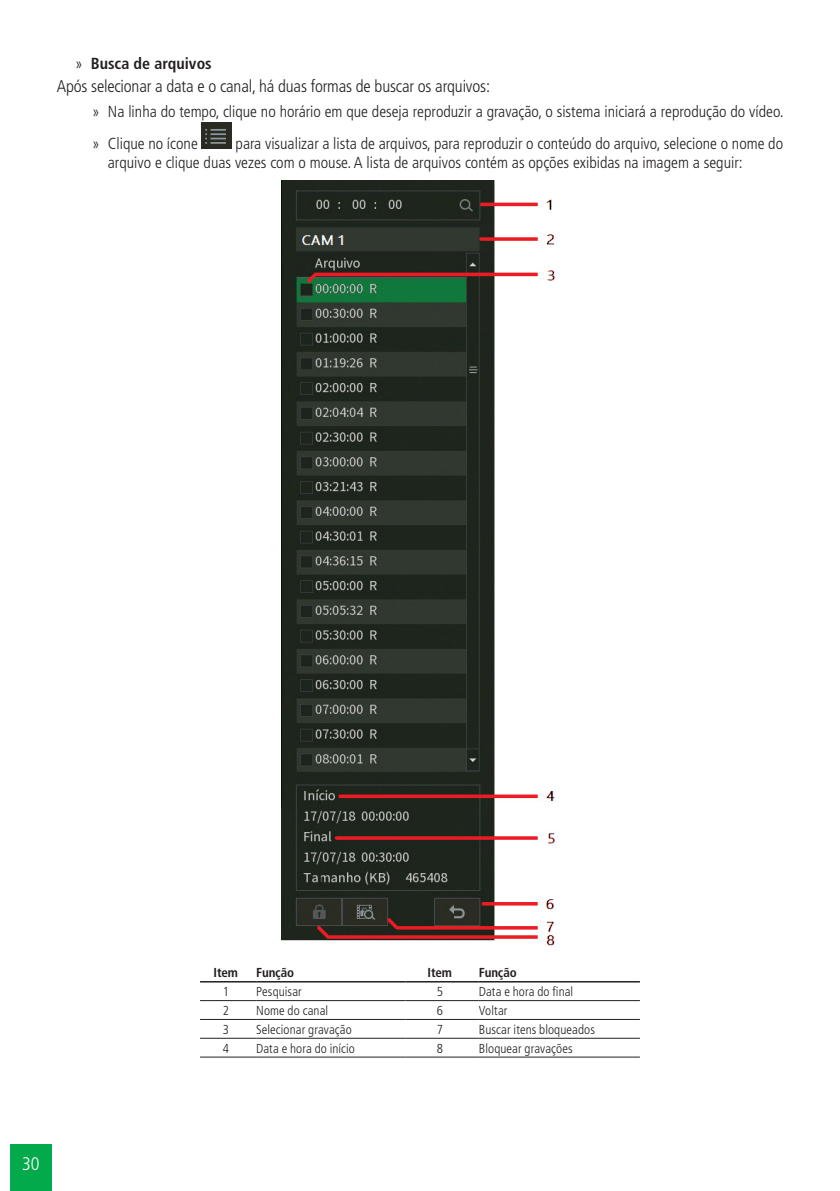
<style>
.page{position:relative;width:840px;height:1191px;background:#fff}
.page>*{position:absolute;margin:0;border:0;box-sizing:border-box;transform-origin:0 0}
.t1{font:300 condensed 18.2px "Frutiger LT Std";color:#fff}
._0__Corpo_de_texto{font:300 condensed 17px "Frutiger LT Std";letter-spacing:-.01em;color:#231f20}
.t2{font:300 condensed 16px/19.2px "Frutiger LT Std";color:#231f20}
.t3{font:700 condensed 16px "Frutiger LT Std";color:#231f20}
._8__Tabela_Texto{font:300 condensed 13px "Frutiger LT Std";letter-spacing:.005em;color:#231f20}
._9__Tabela_Título{font:700 condensed 13px "Frutiger LT Std";letter-spacing:-.01em;color:#231f20}
.s1{font-weight:300}
</style>
<div class="page">
<div style="left:10px;top:1144px;width:42px;height:47px;background:#03aa4b"></div>
<img style="left:201px;top:123px;width:31px;height:26px">
<img style="left:281px;top:180px;width:276px;height:766px">
<hr style="left:200px;top:1056px;width:56px;height:1px;background:#231f20">
<hr style="left:256px;top:1056px;width:149px;height:1px;background:#231f20">
<hr style="left:405px;top:1056px;width:73px;height:1px;background:#231f20">
<hr style="left:478px;top:1056px;width:161px;height:1px;background:#231f20">
<hr style="left:200px;top:981px;width:56px;height:1px;background:#231f20">
<hr style="left:256px;top:981px;width:149px;height:1px;background:#231f20">
<hr style="left:405px;top:981px;width:73px;height:1px;background:#231f20">
<hr style="left:478px;top:981px;width:161px;height:1px;background:#231f20">
<hr style="left:200px;top:1000px;width:56px;height:1px;background:#231f20">
<hr style="left:256px;top:1000px;width:149px;height:1px;background:#231f20">
<hr style="left:405px;top:1000px;width:73px;height:1px;background:#231f20">
<hr style="left:478px;top:1000px;width:161px;height:1px;background:#231f20">
<hr style="left:200px;top:1019px;width:56px;height:1px;background:#231f20">
<hr style="left:256px;top:1019px;width:149px;height:1px;background:#231f20">
<hr style="left:405px;top:1019px;width:73px;height:1px;background:#231f20">
<hr style="left:478px;top:1019px;width:161px;height:1px;background:#231f20">
<hr style="left:200px;top:1038px;width:56px;height:1px;background:#231f20">
<hr style="left:256px;top:1038px;width:149px;height:1px;background:#231f20">
<hr style="left:405px;top:1038px;width:73px;height:1px;background:#231f20">
<hr style="left:478px;top:1038px;width:161px;height:1px;background:#231f20">
<p class="t3" style="left:75px;top:54px;width:138px"><span class="s1">»</span> Busca de arquivos</p>
<p class="_0__Corpo_de_texto" style="left:57px;top:76px;width:434px">Após selecionar a data e o canal, há duas formas de buscar os arquivos:</p>
<p class="t2" style="left:92px;top:102px;width:692px">» Na linha do tempo, clique no horário em que deseja reproduzir a gravação, o sistema iniciará a reprodução do vídeo.</p>
<p class="t2" style="left:92px;top:134px;width:107px">» Clique no ícone</p>
<p class="t2" style="left:108px;top:134px;width:676px;text-indent:128px">para visualizar a lista de arquivos, para reproduzir o conteúdo do arquivo, selecione o nome do arquivo e clique duas vezes com o mouse. A lista de arquivos contém as opções exibidas na imagem a seguir:</p>
<p class="t1" style="left:22px;top:1153px;width:19px">30</p>
<p class="_9__Tabela_Título" style="left:213px;top:965px;width:26px">Item</p>
<p class="_9__Tabela_Título" style="left:256px;top:965px;width:39px">Função</p>
<p class="_9__Tabela_Título" style="left:427px;top:965px;width:26px">Item</p>
<p class="_9__Tabela_Título" style="left:478px;top:965px;width:39px">Função</p>
<p class="_8__Tabela_Texto" style="left:222px;top:984px;width:8px">1</p>
<p class="_8__Tabela_Texto" style="left:256px;top:984px;width:47px">Pesquisar</p>
<p class="_8__Tabela_Texto" style="left:436px;top:984px;width:8px">5</p>
<p class="_8__Tabela_Texto" style="left:478px;top:984px;width:96px">Data e hora do final</p>
<p class="_8__Tabela_Texto" style="left:222px;top:1003px;width:8px">2</p>
<p class="_8__Tabela_Texto" style="left:256px;top:1003px;width:73px">Nome do canal</p>
<p class="_8__Tabela_Texto" style="left:436px;top:1003px;width:8px">6</p>
<p class="_8__Tabela_Texto" style="left:478px;top:1003px;width:30px">Voltar</p>
<p class="_8__Tabela_Texto" style="left:222px;top:1021px;width:8px">3</p>
<p class="_8__Tabela_Texto" style="left:256px;top:1021px;width:97px">Selecionar gravação</p>
<p class="_8__Tabela_Texto" style="left:436px;top:1021px;width:8px">7</p>
<p class="_8__Tabela_Texto" style="left:478px;top:1021px;width:118px">Buscar itens bloqueados</p>
<p class="_8__Tabela_Texto" style="left:222px;top:1040px;width:8px">4</p>
<p class="_8__Tabela_Texto" style="left:256px;top:1040px;width:100px">Data e hora do início</p>
<p class="_8__Tabela_Texto" style="left:436px;top:1040px;width:8px">8</p>
<p class="_8__Tabela_Texto" style="left:478px;top:1040px;width:95px">Bloquear gravações</p>
</div>
